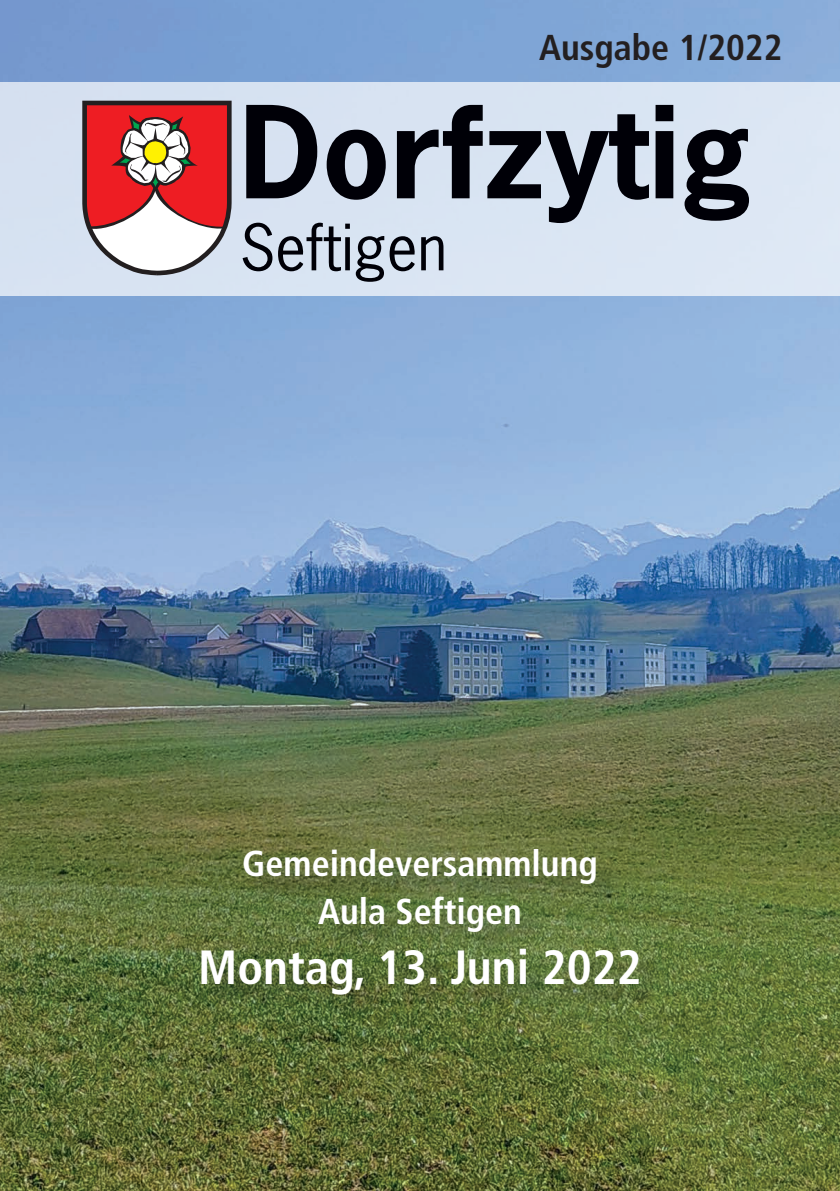
<style>
.page{position:relative;width:840px;height:1191px;background:#fff}
.page>*{position:absolute;margin:0;border:0;box-sizing:border-box;transform-origin:0 0}
.t1{font:700 120px "News Gothic Std";color:#000007}
.t2{font:60px "News Gothic Std";color:#000007}
.t3{font:700 condensed 48px "Frutiger LT Std";color:#fff}
.t4{font:700 condensed 36px/48px "Frutiger LT Std";color:#fff;text-align:center}
.t5{font:700 condensed 36px "Frutiger LT Std";color:#231f20}
</style>
<div class="page">
<img style="left:0;top:0;width:839px;height:1191px">
<div style="left:0;top:82px;width:839px;height:213px;background:#d9e4f3"></div>
<svg style="left:82px;top:101px;width:149px;height:174px;background:#ce7474"></svg>
<div style="left:205px;top:853px;width:457px;height:166px;background:#231f20;opacity:.3"></div>
<p class="t5" style="left:539px;top:26px;width:244px">Ausgabe 1/2022</p>
<h1 class="t1" style="left:240px;top:73px;width:513px">Dorfzytig</h1>
<h2 class="t2" style="left:240px;top:209px;width:209px">Seftigen</h2>
<p class="t4" style="left:242px;top:840px;width:357px">Gemeindeversammlung<br>Aula Seftigen</p>
<h3 class="t3" style="left:198px;top:939px;width:444px">Montag, 13. Juni 2022</h3>
</div>
